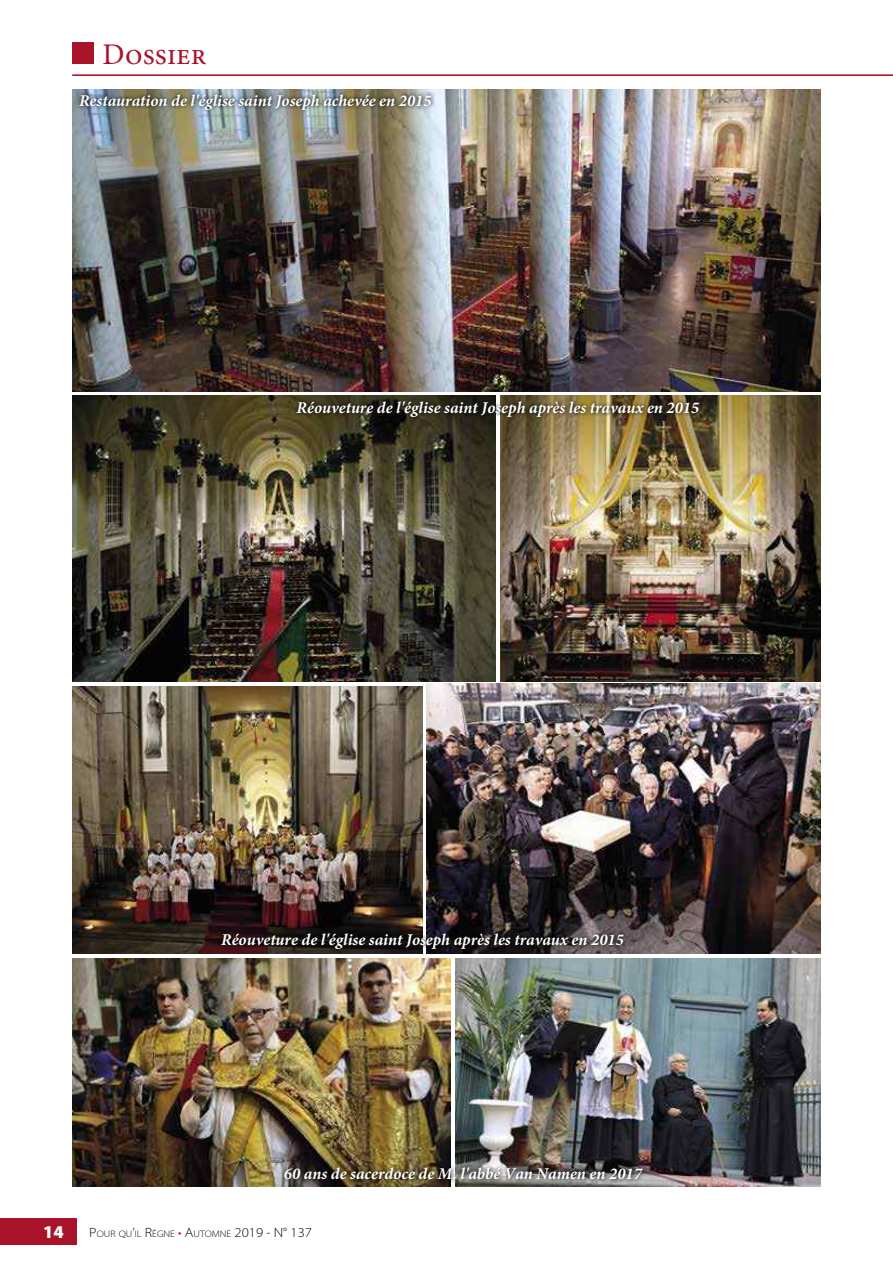
<style>
.page{position:relative;width:893px;height:1263px;background:#fff}
.page>*{position:absolute;margin:0;border:0;box-sizing:border-box;transform-origin:0 0}
.t1{font:30px "Minion Pro";color:#a9132a}
.t2{font:900 18px "Myriad Pro";color:#fff}
.t3{font:italic 700 16.5px "Minion Pro";color:#fff}
.t4{font:300 semi-expanded 9.45px "Myriad Pro";color:#000}
.s1{font-size:13.5px}
.s2{font-size:13.5px;color:#a9132a}
</style>
<div class="page">
<div style="left:0;top:1218px;width:77px;height:27px;background:#a9132a"></div>
<hr style="left:72px;top:75px;width:821px;height:1px;background:#a9132a">
<div style="left:73px;top:43px;width:21px;height:21px;background:#a9132a"></div>
<img style="left:72px;top:396px;width:423px;height:285px">
<img style="left:72px;top:686px;width:351px;height:267px">
<img style="left:72px;top:958px;width:379px;height:228px">
<img style="left:72px;top:89px;width:749px;height:302px">
<img style="left:500px;top:396px;width:321px;height:285px">
<img style="left:426px;top:683px;width:395px;height:270px">
<img style="left:456px;top:958px;width:365px;height:228px">
<img style="left:75px;top:89px;width:361px;height:25px">
<img style="left:292px;top:397px;width:411px;height:25px">
<svg style="left:217px;top:929px;width:411px;height:24px"></svg>
<img style="left:280px;top:1163px;width:367px;height:21px">
<h1 class="t1" style="left:103px;top:35px;width:105px">Dossier</h1>
<p class="t3" style="left:79px;top:90px;width:354px">Restauration de l'église saint Joseph achevée en 2015</p>
<p class="t3" style="left:297px;top:398px;width:404px">Réouveture de l'église saint Joseph après les travaux en 2015</p>
<p class="t3" style="left:221px;top:930px;width:404px">Réouveture de l'église saint Joseph après les travaux en 2015</p>
<p class="t3" style="left:284px;top:1164px;width:359px">60 ans de sacerdoce de M. l'abbé Van Namen en 2017</p>
<p class="t2" style="left:43px;top:1222px;width:22px">14</p>
<p class="t4" style="left:89px;top:1228px;width:224px"><span class="s1">P</span>OUR QU<span class="s1">’</span>IL <span class="s1">R</span>ÈGNE <span class="s2">•</span> <span class="s1">A</span>UTOMNE <span class="s1">2019 - N° 137</span></p>
</div>
